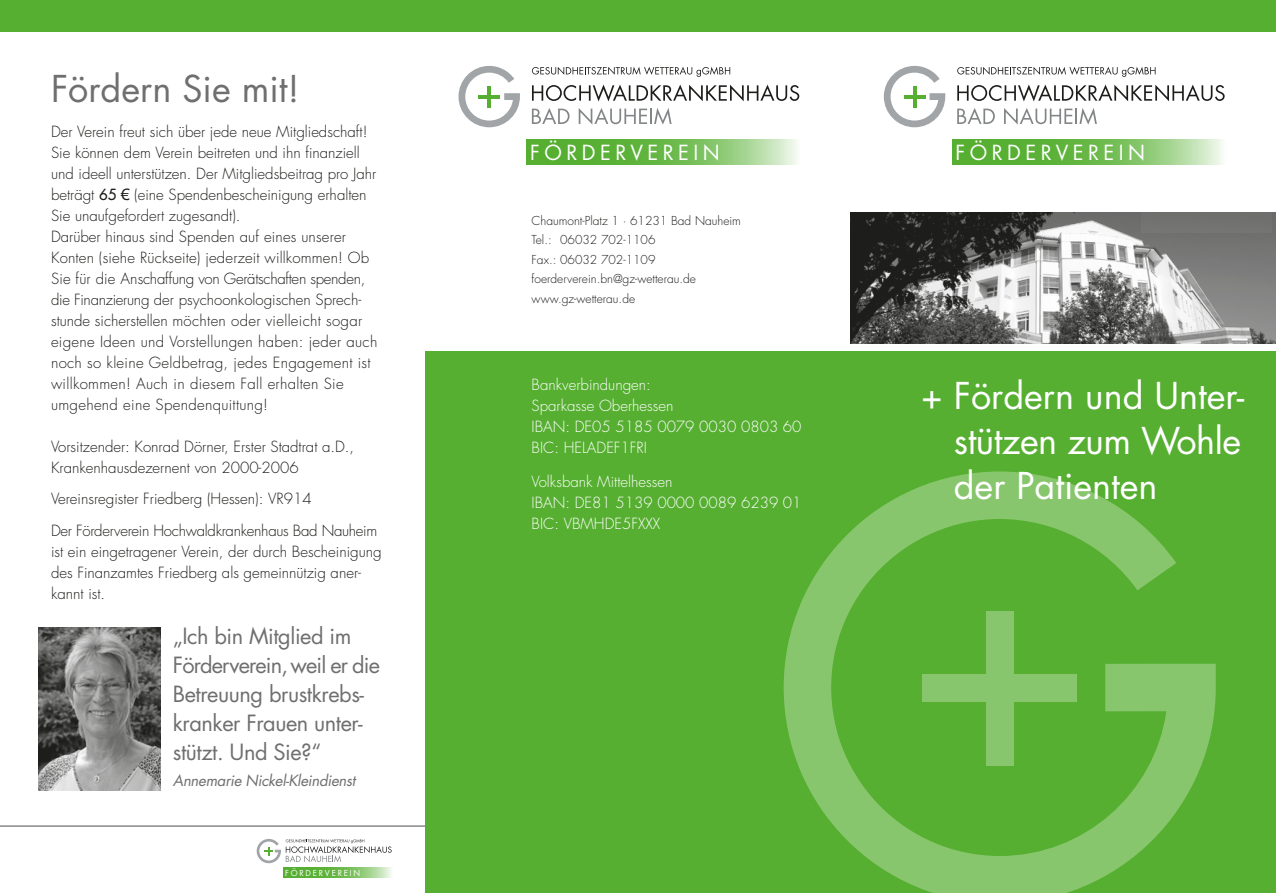
<style>
.page{position:relative;width:1276px;height:893px;background:#fff}
.page>*{position:absolute;margin:0;border:0;box-sizing:border-box;transform-origin:0 0}
.t1{font:36px/45px "Futura LT";color:#fff;text-align:justify}
.t2{font:36px "Futura LT";color:#706f6f}
.t3{font:21.75px/29.1px "Futura LT";letter-spacing:-.02em;color:#706f6f}
.t4{font:20.25px "Futura LT";letter-spacing:.22em;color:#fff}
.t5{font:300 15px/21px "Futura LT";color:#1d1d1b}
.t6{font:300 15px/21px "Futura LT";color:#fff}
.t7{font:300 15px/31.5px "Futura LT";letter-spacing:-.02em;color:#1d1d1b}
.t8{font:italic 15px "Futura LT";letter-spacing:-.02em;color:#706f6f}
.t9{font:300 12px/19.5px "Futura LT";color:#1d1d1b}
.t10{font:8.1px "Futura LT";letter-spacing:.22em;color:#fff}
.s1{font-weight:400}
</style>
<div class="page">
<svg style="left:952px;top:139px;width:270px;height:25px;background:#7bc05e"></svg>
<svg style="left:527px;top:139px;width:270px;height:25px;background:#7bc05e"></svg>
<div style="left:425px;top:352px;width:851px;height:541px;background:#56af31"></div>
<img style="left:850px;top:213px;width:426px;height:130px">
<div style="left:1141px;top:213px;width:130px;height:20px;background:#727271"></div>
<div style="left:0;top:0;width:1276px;height:32px;background:#56af31"></div>
<svg style="left:957px;top:85px;width:267px;height:16px"></svg>
<svg style="left:957px;top:108px;width:38px;height:16px"></svg>
<svg style="left:1004px;top:108px;width:93px;height:17px"></svg>
<svg style="left:957px;top:67px;width:198px;height:10px"></svg>
<svg style="left:884px;top:66px;width:61px;height:61px"></svg>
<hr style="left:903px;top:95px;width:22px;height:4px;background:#56af31">
<svg style="left:912px;top:86px;width:4px;height:22px"></svg>
<svg style="left:532px;top:85px;width:267px;height:16px"></svg>
<svg style="left:532px;top:108px;width:37px;height:16px"></svg>
<svg style="left:579px;top:108px;width:92px;height:17px"></svg>
<svg style="left:532px;top:67px;width:198px;height:10px"></svg>
<svg style="left:458px;top:66px;width:62px;height:61px"></svg>
<hr style="left:478px;top:95px;width:22px;height:4px;background:#56af31">
<hr style="left:487px;top:86px;width:4px;height:22px;background:#56af31">
<svg style="left:783px;top:471px;width:432px;height:422px"></svg>
<div style="left:922px;top:675px;width:154px;height:27px;background:#88c66e"></div>
<div style="left:986px;top:611px;width:27px;height:154px;background:#88c66e"></div>
<hr style="left:0;top:825px;width:425px;height:2px;background:#878787">
<svg style="left:257px;top:839px;width:135px;height:24px"></svg>
<svg style="left:284px;top:868px;width:107px;height:10px"></svg>
<img style="left:38px;top:627px;width:122px;height:163px">
<h1 class="t2" style="left:51px;top:66px;width:250px">Fördern Sie mit!</h1>
<p class="t5" style="left:51px;top:121px;width:328px">Der Verein freut sich über jede neue Mitgliedschaft!<br>Sie können dem Verein beitreten und ihn finanziell und ideell unterstützen. Der Mitgliedsbeitrag pro Jahr beträgt <span class="s1">65 €</span> (eine Spendenbescheinigung erhalten Sie unaufgefordert zugesandt).<br>Darüber hinaus sind Spenden auf eines unserer Konten (siehe Rückseite) jederzeit willkommen! Ob Sie für die Anschaffung von Gerätschaften spenden, die Finanzierung der psychoonkologischen Sprech&shy;stunde sicherstellen möchten oder vielleicht sogar eigene Ideen und Vorstellungen haben: jeder auch noch so kleine Geldbetrag, jedes Engagement ist willkommen! Auch in diesem Fall erhalten Sie umgehend eine Spendenquittung!</p>
<p class="t5" style="left:51px;top:436px;width:305px">Vorsitzender: Konrad Dörner, Erster Stadtrat a.D.,<br>Krankenhausdezernent von 2000-2006</p>
<p class="t7" style="left:51px;top:484px;width:328px">Vereinsregister Friedberg (Hessen): VR914<br>Der Förderverein Hochwaldkrankenhaus Bad Nauheim</p>
<p class="t5" style="left:51px;top:541px;width:332px">ist ein eingetragener Verein, der durch Bescheinigung des Finanzamtes Friedberg als gemeinnützig aner&shy;kannt ist.</p>
<h2 class="t3" style="left:173px;top:622px;width:209px">„Ich bin Mitglied im<br>Förderverein, weil er die<br>Betreuung brustkrebs&shy;kranker Frauen unter&shy;stützt. Und Sie?“</h2>
<p class="t8" style="left:173px;top:771px;width:184px">Annemarie Nickel-Kleindienst</p>
<p class="t10" style="left:285px;top:868px;width:77px">FÖRDERVEREIN</p>
<h3 class="t4" style="left:530px;top:140px;width:191px">FÖRDERVEREIN</h3>
<h3 class="t4" style="left:955px;top:140px;width:191px">FÖRDERVEREIN</h3>
<p class="t9" style="left:531px;top:211px;width:211px">Chaumont-Platz 1 · 61231 Bad Nauheim<br>Tel.: 06032 702-1106<br>Fax.: 06032 702-1109 foerderverein.bn@gz-wetterau.de www.gz-wetterau.de</p>
<p class="t6" style="left:531px;top:374px;width:271px">Bankverbindungen:<br>Sparkasse Oberhessen<br>IBAN: DE05 5185 0079 0030 0803 60<br>BIC: HELADEF1FRI</p>
<p class="t6" style="left:531px;top:472px;width:271px">Volksbank Mittelhessen<br>IBAN: DE81 5139 0000 0089 6239 01<br>BIC: VBMHDE5FXXX</p>
<h1 class="t1" style="left:954px;top:374px;width:292px;text-indent:-33px">+ Fördern und Unter&shy;stützen zum Wohle der Patienten</h1>
</div>
